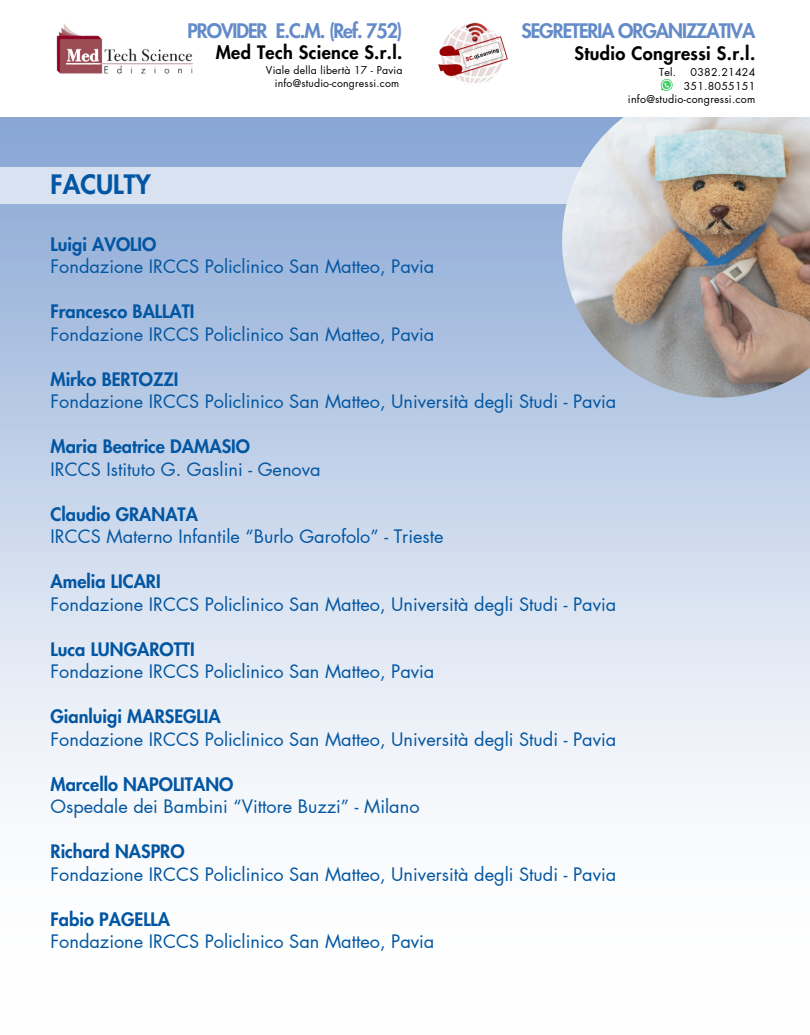
<style>
.page{position:relative;width:810px;height:1035px;background:#fff}
.page>*{position:absolute;margin:0;border:0;box-sizing:border-box;transform-origin:0 0}
.t1{font:800 26.1px "Futura LT Pro";color:#0256a2}
.t2{font:800 19.6px "Futura LT Pro";letter-spacing:-.05em;color:#638bc8}
.t3{font:800 18.2px "Futura LT Pro";letter-spacing:.02em;color:#000}
.t4{font:18.1px/22.5px "Futura LT Pro";color:#0256a2}
.t5{font:800 18.1px "Futura LT Pro";color:#0256a2}
.t6{font:10.7px "Futura LT Pro";letter-spacing:.02em;color:#000}
.t7{font:10.5px "Futura LT Pro";letter-spacing:.02em;color:#000}
.s1{font-weight:800}
</style>
<div class="page">
<img style="left:562px;top:117px;width:248px;height:281px">
<img style="left:438px;top:22px;width:70px;height:63px">
<img style="left:56px;top:23px;width:137px;height:51px">
<svg style="left:661px;top:79px;width:12px;height:12px"></svg>
<p class="t1" style="left:51px;top:172px;width:102px">FACULTY</p>
<p class="t2" style="left:187px;top:22px;width:217px">PROVIDER E.C.M. (Ref. 752)</p>
<p class="t3" style="left:216px;top:44px;width:188px">Med Tech Science S.r.l.</p>
<h4 class="t7" style="left:266px;top:66px;width:138px">Viale della libertà 17 - Pavia</h4>
<h4 class="t7" style="left:275px;top:78px;width:126px">info@studio-congressi.com</h4>
<h4 class="t2" style="left:521px;top:22px;width:235px">SEGRETERIA ORGANIZZATIVA</h4>
<p class="t3" style="left:574px;top:45px;width:182px">Studio Congressi S.r.l.</p>
<p class="t6" style="left:659px;top:67px;width:19px">Tel.</p>
<p class="t6" style="left:691px;top:67px;width:66px">0382.21424</p>
<p class="t6" style="left:684px;top:81px;width:73px">351.8055151</p>
<p class="t6" style="left:628px;top:95px;width:129px">info@studio-congressi.com</p>
<p class="t5" style="left:51px;top:236px;width:107px">Luigi AVOLIO</p>
<p class="t4" style="left:51px;top:256px;width:385px">Fondazione IRCCS Policlinico San Matteo, Pavia</p>
<p class="t5" style="left:51px;top:303px;width:146px">Francesco BALLATI</p>
<h2 class="t4" style="left:51px;top:324px;width:385px">Fondazione IRCCS Policlinico San Matteo, Pavia</h2>
<p class="t5" style="left:51px;top:371px;width:129px">Mirko BERTOZZI</p>
<p class="t4" style="left:51px;top:391px;width:567px">Fondazione IRCCS Policlinico San Matteo, Università degli Studi - Pavia</p>
<p class="t4" style="left:51px;top:436px;width:272px"><span class="s1">Maria Beatrice DAMASIO<br></span>IRCCS Istituto G. Gaslini - Genova</p>
<p class="t4" style="left:51px;top:504px;width:394px"><span class="s1">Claudio GRANATA<br></span>IRCCS Materno Infantile “Burlo Garofolo” - Trieste</p>
<p class="t4" style="left:51px;top:571px;width:567px"><span class="s1">Amelia LICARI<br></span>Fondazione IRCCS Policlinico San Matteo, Università degli Studi - Pavia</p>
<p class="t4" style="left:51px;top:639px;width:385px"><span class="s1">Luca LUNGAROTTI<br></span>Fondazione IRCCS Policlinico San Matteo, Pavia</p>
<p class="t5" style="left:51px;top:708px;width:172px">Gianluigi MARSEGLIA</p>
<p class="t4" style="left:51px;top:729px;width:567px">Fondazione IRCCS Policlinico San Matteo, Università degli Studi - Pavia</p>
<p class="t4" style="left:51px;top:774px;width:371px"><span class="s1">Marcello NAPOLITANO<br></span>Ospedale dei Bambini “Vittore Buzzi” - Milano</p>
<p class="t5" style="left:51px;top:843px;width:136px">Richard NASPRO</p>
<p class="t4" style="left:51px;top:864px;width:567px">Fondazione IRCCS Policlinico San Matteo, Università degli Studi - Pavia</p>
<p class="t5" style="left:51px;top:911px;width:121px">Fabio PAGELLA</p>
<p class="t4" style="left:51px;top:931px;width:385px">Fondazione IRCCS Policlinico San Matteo, Pavia</p>
</div>
